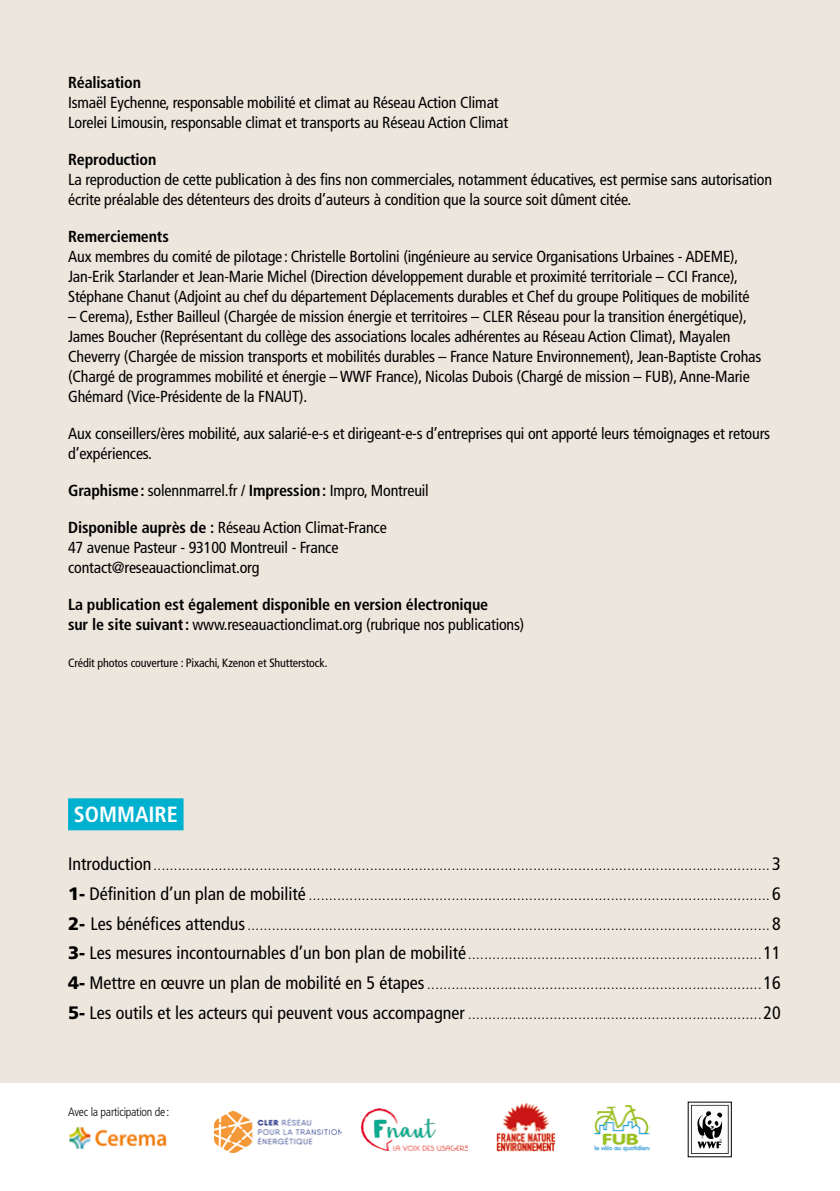
<style>
.page{position:relative;width:840px;height:1191px;background:#fff}
.page>*{position:absolute;margin:0;border:0;box-sizing:border-box;transform-origin:0 0}
.t1{font:700 condensed 22px "Frutiger";color:#fff}
.t2{font:condensed 16px/20px "Frutiger";letter-spacing:-.01em;color:#000}
.t3{font:700 condensed 16px/20px "Frutiger";letter-spacing:-.01em;color:#000}
.t4{font:condensed 12px "Frutiger";letter-spacing:-.01em;color:#000}
.t5{font:300 condensed 12px "Frutiger";letter-spacing:-.02em;color:#000}
.s1{font-weight:700}
.s2{font-weight:400}
.s3{font-size:18px}
.s4{font-weight:900;font-stretch:normal;font-size:18px}
</style>
<div class="page">
<div style="left:0;top:0;width:839px;height:1082px;background:#ece6dc"></div>
<div style="left:68px;top:798px;width:115px;height:32px;background:#00b1cf"></div>
<img style="left:594px;top:1105px;width:55px;height:47px">
<img style="left:361px;top:1108px;width:106px;height:42px">
<img style="left:496px;top:1103px;width:60px;height:49px">
<svg style="left:690px;top:1104px;width:39px;height:50px"></svg>
<img style="left:214px;top:1111px;width:127px;height:41px">
<img style="left:69px;top:1127px;width:98px;height:22px">
<p class="t3" style="left:68px;top:73px;width:74px">Réalisation</p>
<p class="t2" style="left:68px;top:93px;width:441px">Ismaël Eychenne, responsable mobilité et climat au Réseau Action Climat<br>Lorelei Limousin, responsable climat et transports au Réseau Action Climat</p>
<p class="t3" style="left:68px;top:150px;width:90px">Reproduction</p>
<p class="t2" style="left:68px;top:170px;width:705px">La reproduction de cette publication à des fins non commerciales, notamment éducatives, est permise sans autorisation écrite préalable des détenteurs des droits d’auteurs à condition que la source soit dûment citée.</p>
<p class="t3" style="left:68px;top:227px;width:102px">Remerciements</p>
<p class="t2" style="left:68px;top:247px;width:682px">Aux membres du comité de pilotage: Christelle Bortolini (ingénieure au service Organisations Urbaines - ADEME),<br>Jan-Erik Starlander et Jean-Marie Michel (Direction développement durable et proximité territoriale – CCI France),<br>Stéphane Chanut (Adjoint au chef du département Déplacements durables et Chef du groupe Politiques de mobilité</p>
<p class="t2" style="left:68px;top:307px;width:694px">– Cerema), Esther Bailleul (Chargée de mission énergie et territoires – CLER Réseau pour la transition énergétique), James Boucher (Représentant du collège des associations locales adhérentes au Réseau Action Climat), Mayalen Cheverry (Chargée de mission transports et mobilités durables – France Nature Environnement), Jean-Baptiste Crohas (Chargé de programmes mobilité et énergie – WWF France), Nicolas Dubois (Chargé de mission – FUB), Anne-Marie Ghémard (Vice-Présidente de la FNAUT).</p>
<p class="t2" style="left:68px;top:424px;width:703px">Aux conseillers/ères mobilité, aux salarié-e-s et dirigeant-e-s d’entreprises qui ont apporté leurs témoignages et retours d’expériences.</p>
<p class="t2" style="left:68px;top:481px;width:362px"><span class="s1">Graphisme:</span> solennmarrel.fr / <span class="s1">Impression:</span> Impro, Montreuil</p>
<p class="t2" style="left:68px;top:518px;width:320px"><span class="s1">Disponible auprès de :</span> Réseau Action Climat-France<br>47 avenue Pasteur - 93100 Montreuil - France contact@reseauactionclimat.org</p>
<p class="t3" style="left:68px;top:595px;width:457px">La publication est également disponible en version électronique<br>sur le site suivant: <span class="s2">www.reseauactionclimat.org (rubrique nos publications)</span></p>
<p class="t4" style="left:68px;top:656px;width:261px">Crédit photos couverture : Pixachi, Kzenon et Shutterstock.</p>
<h1 class="t1" style="left:74px;top:801px;width:105px">SOMMAIRE</h1>
<p class="t4" style="left:68px;top:859px;width:714px"><span class="s3">Introduction</span>....................................................................................................................................................... <span class="s3">3</span></p>
<p class="t4" style="left:68px;top:889px;width:714px"><span class="s4">1-</span> <span class="s3">Définition d’un plan de mobilité</span> ................................................................................................................. <span class="s3">6</span></p>
<p class="t4" style="left:68px;top:918px;width:714px"><span class="s4">2-</span> <span class="s3">Les bénéfices attendus</span>................................................................................................................................ <span class="s3">8</span></p>
<p class="t4" style="left:68px;top:948px;width:714px"><span class="s4">3-</span> <span class="s3">Les mesures incontournables d’un bon plan de mobilité</span>........................................................................<span class="s3">11</span></p>
<p class="t4" style="left:68px;top:978px;width:714px"><span class="s4">4-</span> <span class="s3">Mettre en œuvre un plan de mobilité en 5 étapes</span>..................................................................................<span class="s3">16</span></p>
<p class="t4" style="left:68px;top:1007px;width:714px"><span class="s4">5-</span> <span class="s3">Les outils et les acteurs qui peuvent vous accompagner</span> ........................................................................<span class="s3">20</span></p>
<p class="t5" style="left:68px;top:1105px;width:103px">Avec la participation de:</p>
</div>
